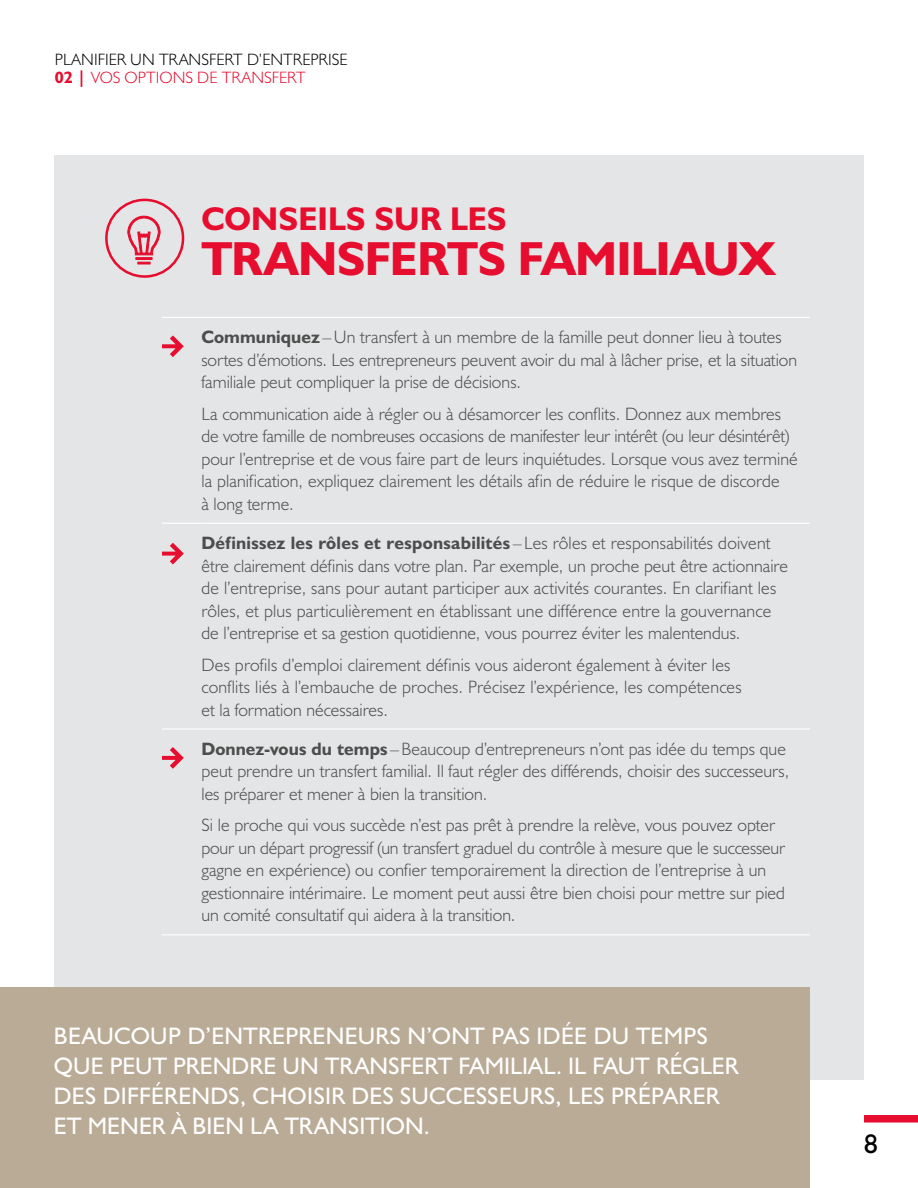
<style>
.page{position:relative;width:918px;height:1188px;background:#fff}
.page>*{position:absolute;margin:0;border:0;box-sizing:border-box;transform-origin:0 0}
.t1{font:700 48px "Humanist 521 BT";letter-spacing:-.015em;color:#e60d2e}
.t2{font:700 33px "Humanist 521 BT";color:#e60d2e}
.t3{font:27px "Humanist 521 BT";color:#000}
.t4{font:24px/30px "Humanist 521 BT";letter-spacing:.005em;color:#fff}
.t5{font:300 18px/22.5px "Humanist 521 BT";letter-spacing:.005em;color:#4d4d4d}
.t6{font:300 16.5px/18px "Humanist 521 BT";color:#000}
.s1{font-weight:700;color:#e60d2e}
.s2{color:#e60d2e}
.s3{font-weight:700}
</style>
<div class="page">
<div style="left:864px;top:1115px;width:54px;height:8px;background:#e60d2e"></div>
<div style="left:55px;top:155px;width:809px;height:925px;background:#e4e5e6"></div>
<div style="left:105px;top:199px;width:79px;height:79px;border:3px solid #e60d2e;border-radius:50%"></div>
<svg style="left:127px;top:215px;width:34px;height:62px"></svg>
<hr style="left:162px;top:523px;width:39px;height:1px;background:#fff">
<hr style="left:201px;top:523px;width:609px;height:1px;background:#fff">
<hr style="left:162px;top:728px;width:39px;height:2px;background:#fff">
<hr style="left:201px;top:728px;width:609px;height:2px;background:#fff">
<hr style="left:162px;top:934px;width:39px;height:1px;background:#fff">
<hr style="left:201px;top:934px;width:609px;height:1px;background:#fff">
<hr style="left:162px;top:317px;width:39px;height:1px;background:#fff">
<hr style="left:201px;top:317px;width:609px;height:1px;background:#fff">
<svg style="left:162px;top:335px;width:22px;height:22px"></svg>
<svg style="left:162px;top:543px;width:22px;height:21px"></svg>
<svg style="left:162px;top:747px;width:22px;height:22px"></svg>
<div style="left:0;top:987px;width:810px;height:201px;background:#b9ab96"></div>
<p class="t6" style="left:55px;top:50px;width:294px">PLANIFIER UN TRANSFERT D’ENTREPRISE<br><span class="s1">02 |</span> <span class="s2">VOS OPTIONS DE TRANSFERT</span></p>
<h2 class="t2" style="left:201px;top:198px;width:307px">CONSEILS SUR LES</h2>
<h1 class="t1" style="left:201px;top:228px;width:577px">TRANSFERTS FAMILIAUX</h1>
<p class="t5" style="left:201px;top:325px;width:597px"><span class="s3">Communiquez</span> –Un transfert à un membre de la famille peut donner lieu à toutes sortes d’émotions. Les entrepreneurs peuvent avoir du mal à lâcher prise, et la situation familiale peut compliquer la prise de décisions.</p>
<p class="t5" style="left:201px;top:402px;width:598px">La communication aide à régler ou à désamorcer les conflits. Donnez aux membres de votre famille de nombreuses occasions de manifester leur intérêt (ou leur désintérêt) pour l’entreprise et de vous faire part de leurs inquiétudes. Lorsque vous avez terminé la planification, expliquez clairement les détails afin de réduire le risque de discorde<br>à long terme.</p>
<p class="t5" style="left:201px;top:531px;width:588px"><span class="s3">Définissez les rôles et responsabilités</span> – Les rôles et responsabilités doivent être clairement définis dans votre plan. Par exemple, un proche peut être actionnaire de l’entreprise, sans pour autant participer aux activités courantes. En clarifiant les rôles, et plus particulièrement en établissant une différence entre la gouvernance de l’entreprise et sa gestion quotidienne, vous pourrez éviter les malentendus.</p>
<p class="t5" style="left:201px;top:653px;width:542px">Des profils d’emploi clairement définis vous aideront également à éviter les conflits liés à l’embauche de proches. Précisez l’expérience, les compétences et la formation nécessaires.</p>
<p class="t5" style="left:201px;top:737px;width:589px"><span class="s3">Donnez-vous du temps</span> –Beaucoup d’entrepreneurs n’ont pas idée du temps que peut prendre un transfert familial. Il faut régler des différends, choisir des successeurs, les préparer et mener à bien la transition.</p>
<p class="t5" style="left:201px;top:814px;width:585px">Si le proche qui vous succède n’est pas prêt à prendre la relève, vous pouvez opter pour un départ progressif (un transfert graduel du contrôle à mesure que le successeur gagne en expérience) ou confier temporairement la direction de l’entreprise à un gestionnaire intérimaire. Le moment peut aussi être bien choisi pour mettre sur pied un comité consultatif qui aidera à la transition.</p>
<h3 class="t4" style="left:54px;top:1020px;width:686px">BEAUCOUP D’ENTREPRENEURS N’ONT PAS IDÉE DU TEMPS QUE PEUT PRENDRE UN TRANSFERT FAMILIAL. IL FAUT RÉGLER DES DIFFÉRENDS, CHOISIR DES SUCCESSEURS, LES PRÉPARER ET MENER À BIEN LA TRANSITION.</h3>
<h3 class="t3" style="left:864px;top:1127px;width:15px">8</h3>
</div>
